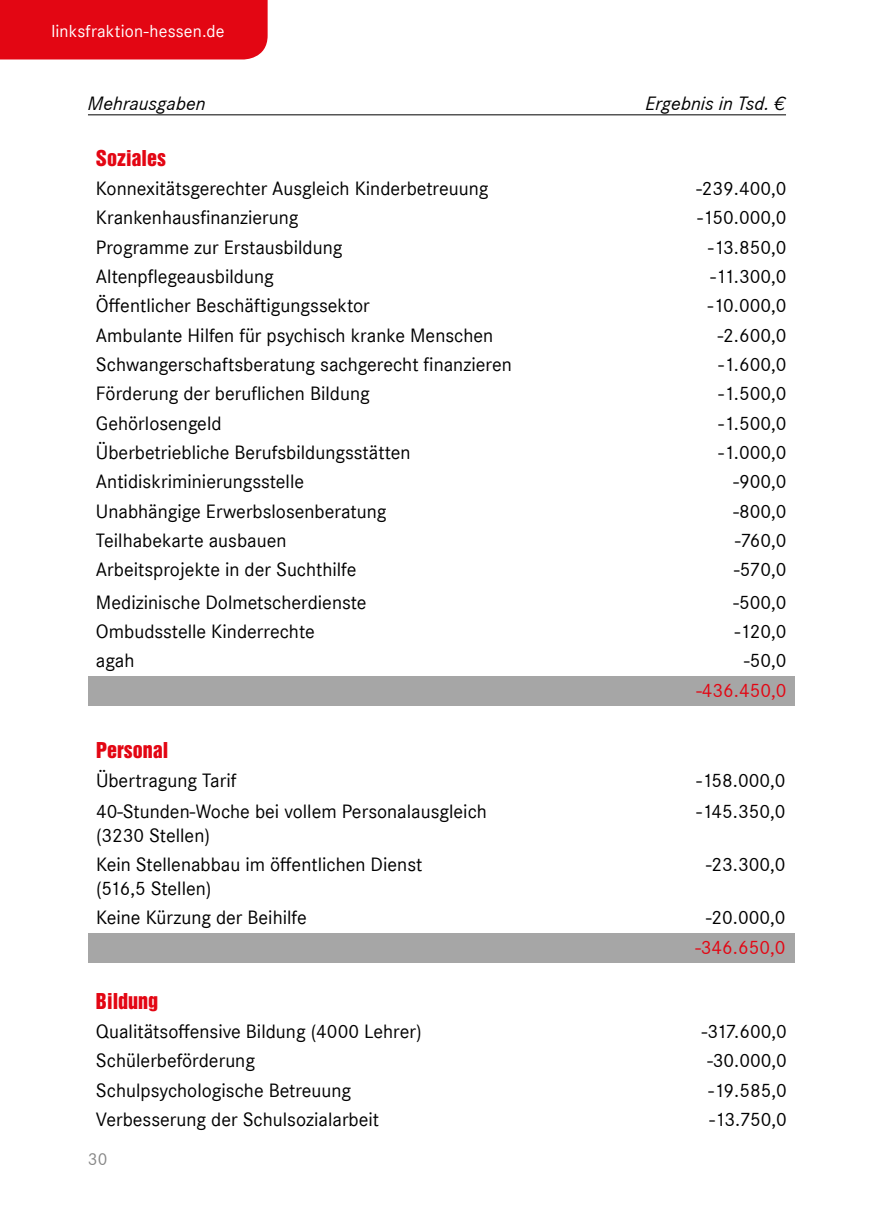
<style>
.page{position:relative;width:874px;height:1225px;background:#fff}
.page>*{position:absolute;margin:0;border:0;box-sizing:border-box;transform-origin:0 0}
.t1{font:20px/24px "Corporate S";color:#000}
.t2{font:italic 20px "Corporate S";letter-spacing:.005em;color:#000}
.t3{font:20px "Helvetica Inserat";color:#e30613}
.t4{font:20px "Corporate S";color:#e30613}
.t5{font:18px "Corporate S";letter-spacing:.01em;color:#fff}
.t6{font:18px "Corporate S";color:#878787}
</style>
<div class="page">
<div style="left:0;top:0;width:267px;height:59px;background:#e30613"></div>
<div style="left:88px;top:676px;width:706px;height:30px;background:#a6a6a6"></div>
<div style="left:88px;top:933px;width:706px;height:29px;background:#a6a6a6"></div>
<hr style="left:88px;top:114px;width:697px;height:1px;background:#000">
<p class="t5" style="left:51px;top:21px;width:175px">linksfraktion-hessen.de</p>
<p class="t2" style="left:88px;top:92px;width:119px">Mehrausgaben</p>
<p class="t2" style="left:645px;top:92px;width:141px">Ergebnis in Tsd. €</p>
<p class="t3" style="left:96px;top:146px;width:71px">Soziales</p>
<p class="t1" style="left:96px;top:177px;width:394px">Konnexitätsgerechter Ausgleich Kinderbetreuung</p>
<p class="t1" style="left:696px;top:177px;width:91px">-239.400,0</p>
<p class="t1" style="left:96px;top:206px;width:204px">Krankenhausfinanzierung</p>
<p class="t1" style="left:697px;top:206px;width:90px">-150.000,0</p>
<p class="t1" style="left:96px;top:235px;width:248px">Programme zur Erstausbildung</p>
<p class="t1" style="left:708px;top:235px;width:80px">-13.850,0</p>
<p class="t1" style="left:96px;top:265px;width:179px">Altenpflegeausbildung</p>
<p class="t1" style="left:710px;top:265px;width:78px">-11.300,0</p>
<p class="t1" style="left:96px;top:294px;width:275px">Öffentlicher Beschäftigungssektor</p>
<p class="t1" style="left:707px;top:294px;width:80px">-10.000,0</p>
<p class="t1" style="left:96px;top:323px;width:398px">Ambulante Hilfen für psychisch kranke Menschen</p>
<p class="t1" style="left:717px;top:323px;width:70px">-2.600,0</p>
<p class="t1" style="left:96px;top:352px;width:417px">Schwangerschaftsberatung sachgerecht finanzieren</p>
<p class="t1" style="left:718px;top:352px;width:69px">-1.600,0</p>
<p class="t1" style="left:96px;top:382px;width:275px">Förderung der beruflichen Bildung</p>
<p class="t1" style="left:718px;top:382px;width:69px">-1.500,0</p>
<p class="t1" style="left:96px;top:411px;width:127px">Gehörlosengeld</p>
<p class="t1" style="left:718px;top:411px;width:69px">-1.500,0</p>
<p class="t1" style="left:96px;top:440px;width:316px">Überbetriebliche Berufsbildungsstätten</p>
<p class="t1" style="left:718px;top:440px;width:69px">-1.000,0</p>
<p class="t1" style="left:96px;top:470px;width:210px">Antidiskriminierungsstelle</p>
<p class="t1" style="left:733px;top:470px;width:54px">-900,0</p>
<p class="t1" style="left:96px;top:499px;width:292px">Unabhängige Erwerbslosenberatung</p>
<p class="t1" style="left:733px;top:499px;width:54px">-800,0</p>
<p class="t1" style="left:96px;top:528px;width:192px">Teilhabekarte ausbauen</p>
<p class="t1" style="left:734px;top:528px;width:53px">-760,0</p>
<p class="t1" style="left:96px;top:558px;width:262px">Arbeitsprojekte in der Suchthilfe</p>
<p class="t1" style="left:733px;top:558px;width:54px">-570,0</p>
<p class="t1" style="left:96px;top:590px;width:272px">Medizinische Dolmetscherdienste</p>
<p class="t1" style="left:733px;top:590px;width:54px">-500,0</p>
<p class="t1" style="left:96px;top:619px;width:220px">Ombudsstelle Kinderrechte</p>
<p class="t1" style="left:734px;top:619px;width:53px">-120,0</p>
<p class="t1" style="left:96px;top:648px;width:40px">agah</p>
<p class="t1" style="left:743px;top:648px;width:44px">-50,0</p>
<p class="t4" style="left:696px;top:678px;width:91px">-436.450,0</p>
<p class="t3" style="left:96px;top:738px;width:74px">Personal</p>
<p class="t1" style="left:96px;top:768px;width:142px">Übertragung Tarif</p>
<p class="t1" style="left:696px;top:768px;width:90px">-158.000,0</p>
<p class="t1" style="left:96px;top:799px;width:392px">40-Stunden-Woche bei vollem Personalausgleich (3230 Stellen)</p>
<p class="t1" style="left:696px;top:799px;width:90px">-145.350,0</p>
<p class="t1" style="left:96px;top:852px;width:327px">Kein Stellenabbau im öffentlichen Dienst (516,5 Stellen)</p>
<p class="t1" style="left:705px;top:852px;width:81px">-23.300,0</p>
<p class="t1" style="left:96px;top:905px;width:212px">Keine Kürzung der Beihilfe</p>
<p class="t1" style="left:705px;top:905px;width:81px">-20.000,0</p>
<p class="t4" style="left:695px;top:935px;width:91px">-346.650,0</p>
<p class="t3" style="left:96px;top:988px;width:64px">Bildung</p>
<p class="t1" style="left:96px;top:1019px;width:327px">Qualitätsoffensive Bildung (4000 Lehrer)</p>
<p class="t1" style="left:701px;top:1019px;width:86px">-317.600,0</p>
<p class="t1" style="left:96px;top:1048px;width:160px">Schülerbeförderung</p>
<p class="t1" style="left:707px;top:1048px;width:81px">-30.000,0</p>
<p class="t1" style="left:96px;top:1078px;width:257px">Schulpsychologische Betreuung</p>
<p class="t1" style="left:708px;top:1078px;width:80px">-19.585,0</p>
<p class="t1" style="left:96px;top:1107px;width:284px">Verbesserung der Schulsozialarbeit</p>
<p class="t1" style="left:709px;top:1107px;width:79px">-13.750,0</p>
<p class="t6" style="left:88px;top:1148px;width:21px">30</p>
</div>
